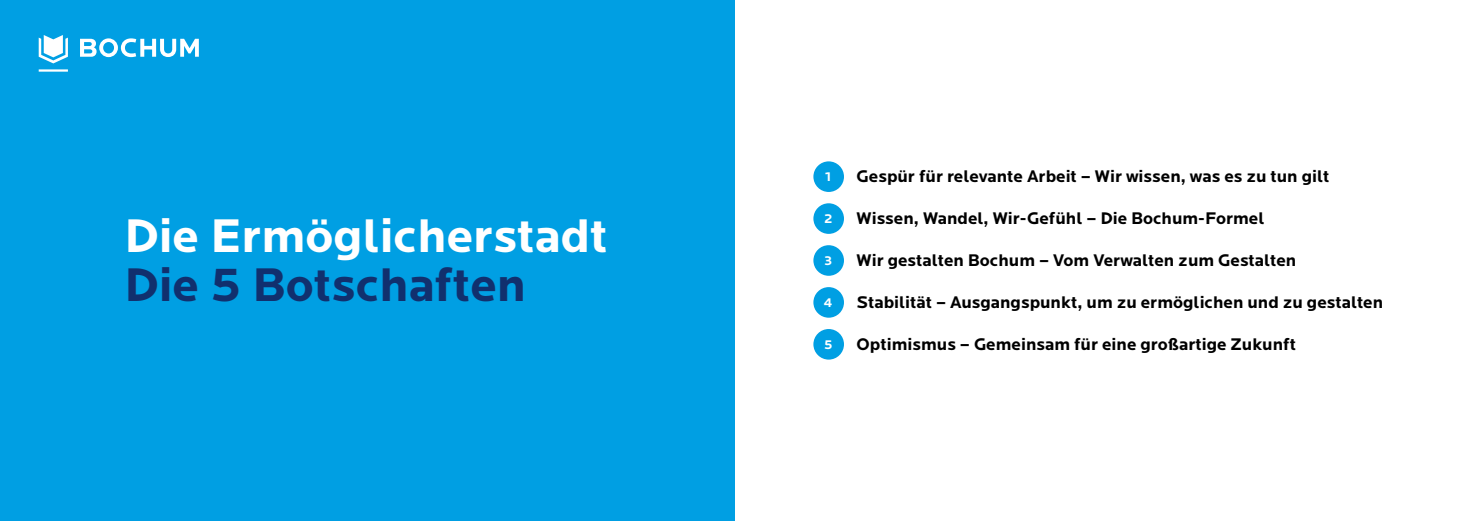
<style>
.page{position:relative;width:1469px;height:521px;background:#fff}
.page>*{position:absolute;margin:0;border:0;box-sizing:border-box;transform-origin:0 0}
.t1{font:700 49px "Locator";color:#fff}
.t2{font:700 49px "Locator";color:#11306e}
.t3{font:700 17.5px "Locator";color:#000}
.t4{font:700 13.3px "Locator";color:#fff}
</style>
<div class="page">
<div style="left:0;top:0;width:734px;height:521px;background:#009fe3"></div>
<svg style="left:39px;top:35px;width:160px;height:37px"></svg>
<div style="left:813px;top:161px;width:31px;height:31px;background:#009fe3;border-radius:50%"></div>
<div style="left:813px;top:245px;width:31px;height:31px;background:#009fe3;border-radius:50%"></div>
<div style="left:813px;top:203px;width:31px;height:31px;background:#009fe3;border-radius:50%"></div>
<div style="left:813px;top:287px;width:31px;height:31px;background:#009fe3;border-radius:50%"></div>
<div style="left:813px;top:329px;width:31px;height:31px;background:#009fe3;border-radius:50%"></div>
<h1 class="t1" style="left:124px;top:208px;width:485px">Die Ermöglicherstadt</h1>
<h1 class="t2" style="left:124px;top:257px;width:403px">Die 5 Botschaften</h1>
<p class="t4" style="left:825px;top:169px;width:8px">1</p>
<p class="t4" style="left:824px;top:211px;width:10px">2</p>
<p class="t4" style="left:824px;top:253px;width:9px">3</p>
<p class="t4" style="left:824px;top:295px;width:10px">4</p>
<p class="t4" style="left:824px;top:337px;width:10px">5</p>
<p class="t3" style="left:856px;top:166px;width:474px">Gespür für relevante Arbeit – Wir wissen, was es zu tun gilt</p>
<p class="t3" style="left:856px;top:208px;width:409px">Wissen, Wandel, Wir-Gefühl – Die Bochum-Formel</p>
<p class="t3" style="left:856px;top:250px;width:441px">Wir gestalten Bochum – Vom Verwalten zum Gestalten</p>
<p class="t3" style="left:856px;top:292px;width:528px">Stabilität – Ausgangspunkt, um zu ermöglichen und zu gestalten</p>
<p class="t3" style="left:856px;top:334px;width:441px">Optimismus – Gemeinsam für eine großartige Zukunft</p>
</div>
